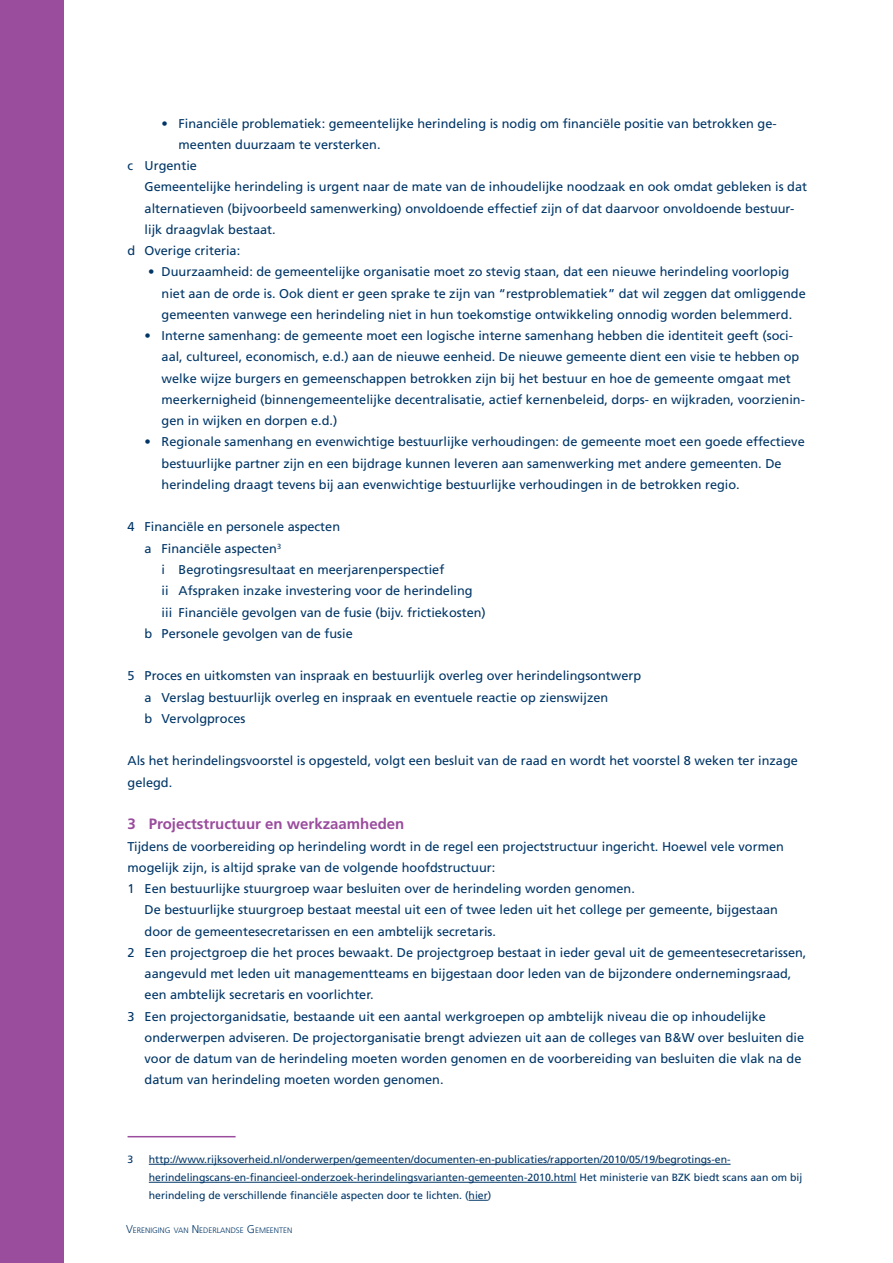
<style>
.page{position:relative;width:893px;height:1263px;background:#fff}
.page>*{position:absolute;margin:0;border:0;box-sizing:border-box;transform-origin:0 0}
.t1{font:700 15px "Frutiger LT Std";color:#9a4c9d}
.t2{font:12.75px/21.3px "Frutiger LT Std";color:#003667}
.t3{font:10.5px/18px "Frutiger LT Std";color:#003667}
.t4{font:300 7.8px "Frutiger LT Std";color:#003667}
.s1{font-size:11.25px}
</style>
<div class="page">
<div style="left:0;top:0;width:64px;height:1263px;background:#9a4c9d"></div>
<hr style="left:128px;top:1136px;width:108px;height:1px;background:#9a4c9d">
<hr style="left:149px;top:1164px;width:582px;height:1px;background:#003667">
<hr style="left:149px;top:1182px;width:427px;height:1px;background:#003667">
<svg style="left:469px;top:1200px;width:19px;height:1px"></svg>
<p class="t2" style="left:162px;top:113px;width:617px">• Financiële problematiek: gemeentelijke herindeling is nodig om financiële positie van betrokken ge-</p>
<p class="t2" style="left:179px;top:134px;width:203px">meenten duurzaam te versterken.</p>
<p class="t2" style="left:128px;top:155px;width:71px">c Urgentie</p>
<p class="t2" style="left:145px;top:176px;width:664px">Gemeentelijke herindeling is urgent naar de mate van de inhoudelijke noodzaak en ook omdat gebleken is dat</p>
<p class="t2" style="left:145px;top:198px;width:651px">alternatieven (bijvoorbeeld samenwerking) onvoldoende effectief zijn of dat daarvoor onvoldoende bestuur-</p>
<p class="t2" style="left:145px;top:219px;width:133px">lijk draagvlak bestaat.</p>
<p class="t2" style="left:128px;top:240px;width:114px">d Overige criteria:</p>
<p class="t2" style="left:162px;top:261px;width:646px;text-indent:-13px">• Duurzaamheid: de gemeentelijke organisatie moet zo stevig staan, dat een nieuwe herindeling voorlopig niet aan de orde is. Ook dient er geen sprake te zijn van “restproblematiek” dat wil zeggen dat omliggende gemeenten vanwege een herindeling niet in hun toekomstige ontwikkeling onnodig worden belemmerd.</p>
<p class="t2" style="left:162px;top:325px;width:645px;text-indent:-17px">• Interne samenhang: de gemeente moet een logische interne samenhang hebben die identiteit geeft (soci&shy;aal, cultureel, economisch, e.d.) aan de nieuwe eenheid. De nieuwe gemeente dient een visie te hebben op welke wijze burgers en gemeenschappen betrokken zijn bij het bestuur en hoe de gemeente omgaat met meerkernigheid (binnengemeentelijke decentralisatie, actief kernenbeleid, dorps- en wijkraden, voorzienin&shy;gen in wijken en dorpen e.d.)</p>
<p class="t2" style="left:162px;top:431px;width:645px;text-indent:-17px">• Regionale samenhang en evenwichtige bestuurlijke verhoudingen: de gemeente moet een goede effectieve bestuurlijke partner zijn en een bijdrage kunnen leveren aan samenwerking met andere gemeenten. De herindeling draagt tevens bij aan evenwichtige bestuurlijke verhoudingen in de betrokken regio.</p>
<p class="t2" style="left:145px;top:516px;width:197px;text-indent:-17px">4 Financiële en personele aspecten a Financiële aspecten<sup>3</sup></p>
<p class="t2" style="left:162px;top:559px;width:284px">i Begrotingsresultaat en meerjarenperspectief</p>
<p class="t2" style="left:162px;top:580px;width:313px">ii Afspraken inzake investering voor de herindeling</p>
<p class="t2" style="left:162px;top:602px;width:326px">iii Financiële gevolgen van de fusie (bijv. frictiekosten)</p>
<p class="t2" style="left:145px;top:623px;width:210px">b Personele gevolgen van de fusie</p>
<p class="t2" style="left:145px;top:665px;width:498px;text-indent:-17px">5 Proces en uitkomsten van inspraak en bestuurlijk overleg over herindelingsontwerp a Verslag bestuurlijk overleg en inspraak en eventuele reactie op zienswijzen<br>b Vervolgproces</p>
<p class="t2" style="left:128px;top:750px;width:672px">Als het herindelingsvoorstel is opgesteld, volgt een besluit van de raad en wordt het voorstel 8 weken ter inzage gelegd.</p>
<p class="t1" style="left:128px;top:815px;width:278px">3 Projectstructuur en werkzaamheden</p>
<p class="t2" style="left:128px;top:835px;width:658px">Tijdens de voorbereiding op herindeling wordt in de regel een projectstructuur ingericht. Hoewel vele vormen mogelijk zijn, is altijd sprake van de volgende hoofdstructuur:<br>1 Een bestuurlijke stuurgroep waar besluiten over de herindeling worden genomen.</p>
<p class="t2" style="left:145px;top:899px;width:635px">De bestuurlijke stuurgroep bestaat meestal uit een of twee leden uit het college per gemeente, bijgestaan</p>
<p class="t2" style="left:145px;top:920px;width:353px">door de gemeentesecretarissen en een ambtelijk secretaris.</p>
<p class="t2" style="left:128px;top:942px;width:680px">2 Een projectgroep die het proces bewaakt. De projectgroep bestaat in ieder geval uit de gemeentesecretarissen,</p>
<p class="t2" style="left:145px;top:963px;width:648px">aangevuld met leden uit managementteams en bijgestaan door leden van de bijzondere ondernemingsraad,</p>
<p class="t2" style="left:145px;top:984px;width:231px">een ambtelijk secretaris en voorlichter.</p>
<p class="t2" style="left:128px;top:1005px;width:640px">3 Een projectorganidsatie, bestaande uit een aantal werkgroepen op ambtelijk niveau die op inhoudelijke</p>
<p class="t2" style="left:145px;top:1027px;width:661px">onderwerpen adviseren. De projectorganisatie brengt adviezen uit aan de colleges van B&amp;W over besluiten die</p>
<p class="t2" style="left:145px;top:1048px;width:658px">voor de datum van de herindeling moeten worden genomen en de voorbereiding van besluiten die vlak na de</p>
<p class="t2" style="left:145px;top:1069px;width:300px">datum van herindeling moeten worden genomen.</p>
<p class="t3" style="left:128px;top:1150px;width:7px">3</p>
<p class="t3" style="left:149px;top:1150px;width:655px">http://www.rijksoverheid.nl/onderwerpen/gemeenten/documenten-en-publicaties/rapporten/2010/05/19/begrotings-en&shy;herindelingscans-en-financieel-onderzoek-herindelingsvarianten-gemeenten-2010.html Het ministerie van BZK biedt scans aan om bij herindeling de verschillende financiële aspecten door te lichten. (hier)</p>
<p class="t4" style="left:126px;top:1226px;width:168px"><span class="s1">V</span>ERENIGING VAN <span class="s1">N</span> EDERLANDSE <span class="s1">G</span> EMEENTEN</p>
</div>
